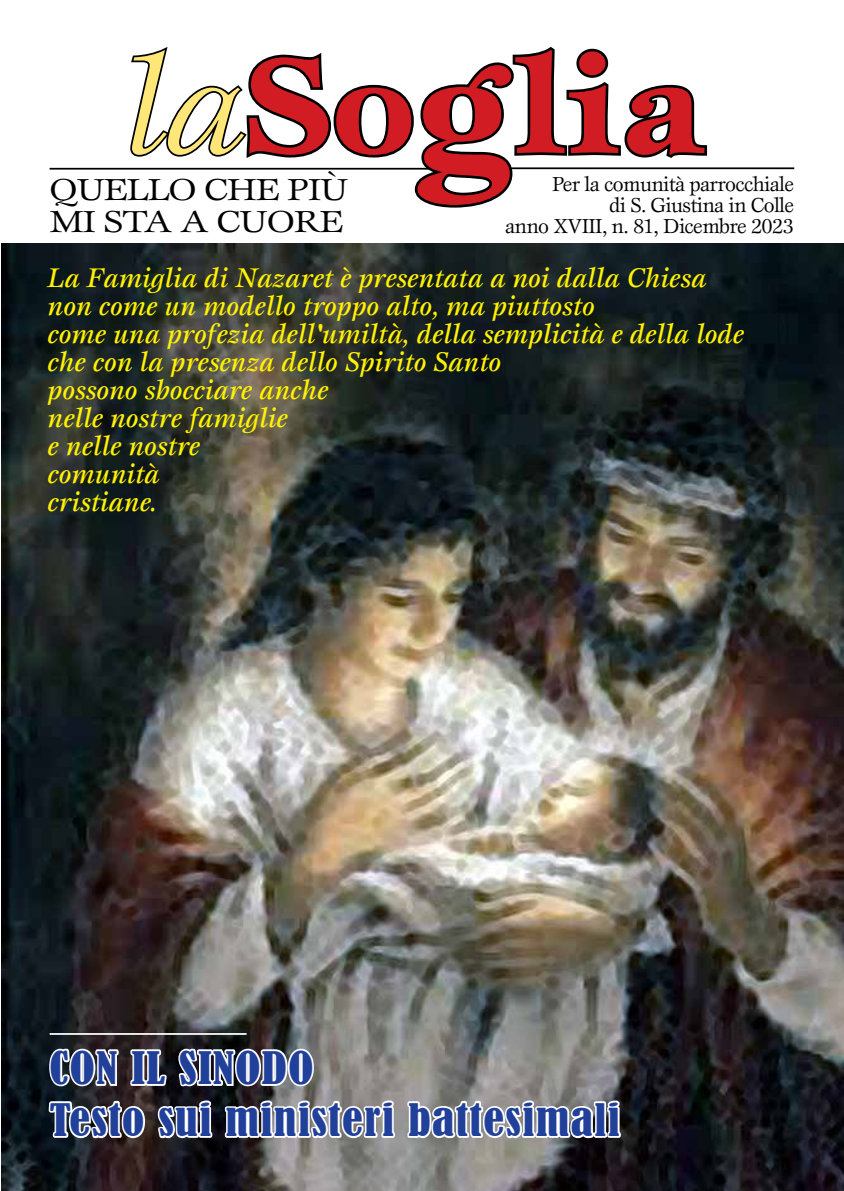
<style>
.page{position:relative;width:844px;height:1191px;background:#fff}
.page>*{position:absolute;margin:0;border:0;box-sizing:border-box;transform-origin:0 0}
.t1{font:700 175px "Esprit Std";color:#d21c23;scale:1.11 1}
.t2{font:italic 140px "Esprit Std";color:#ffe679;scale:1.11 1}
.t3{font:700 140px "Esprit Std";color:#d21c23;scale:1.11 1}
.t4{font:condensed 42px/52px "Bernard";letter-spacing:.03em;color:#21409a;scale:1.1 1}
.t5{font:31.5px "Esprit Std";letter-spacing:-.03em;color:#000;scale:1.18 1}
.t6{font:italic 500 28px/28px "Esprit Std";color:#fff200}
.t7{font:21px/21px "Esprit Std";letter-spacing:-.03em;color:#000;text-align:right}
.s1{font-weight:700;font-style:normal;color:#d21c23}
</style>
<div class="page">
<img style="left:1px;top:244px;width:842px;height:947px">
<svg style="left:46px;top:958px;width:350px;height:228px"></svg>
<svg style="left:404px;top:1066px;width:218px;height:75px"></svg>
<hr style="left:50px;top:168px;width:379px;height:2px;background:#000">
<hr style="left:510px;top:167px;width:284px;height:2px;background:#000">
<svg style="left:128px;top:47px;width:581px;height:161px"></svg>
<h2 class="t2" style="left:124px;top:25px;width:265px">la<span class="s1">So</span></h2>
<h2 class="t3" style="left:514px;top:17px;width:173px">lia</h2>
<h1 class="t1" style="left:413px;top:-1px;width:89px">g</h1>
<p class="t5" style="left:50px;top:170px;width:255px">QUELLO CHE PIÙ</p>
<p class="t7" style="left:505px;top:173px;width:290px">Per la comunità parrocchiale<br>di S. Giustina in Colle<br>anno XVIII, n. 81, Dicembre 2023</p>
<p class="t5" style="left:50px;top:202px;width:251px">MI STA A CUORE</p>
<p class="t6" style="left:48px;top:263px;width:697px">La Famiglia di Nazaret è presentata a noi dalla Chiesa non come un modello troppo alto, ma piuttosto<br>come una profezia dell'umiltà, della semplicità e della lode che con la presenza dello Spirito Santo<br>possono sbocciare anche<br>nelle nostre famiglie<br>e nelle nostre<br>comunità<br>cristiane.</p>
<h3 class="t4" style="left:50px;top:1042px;width:519px">CON IL SINODO<br>Testo sui ministeri battesimali</h3>
</div>
